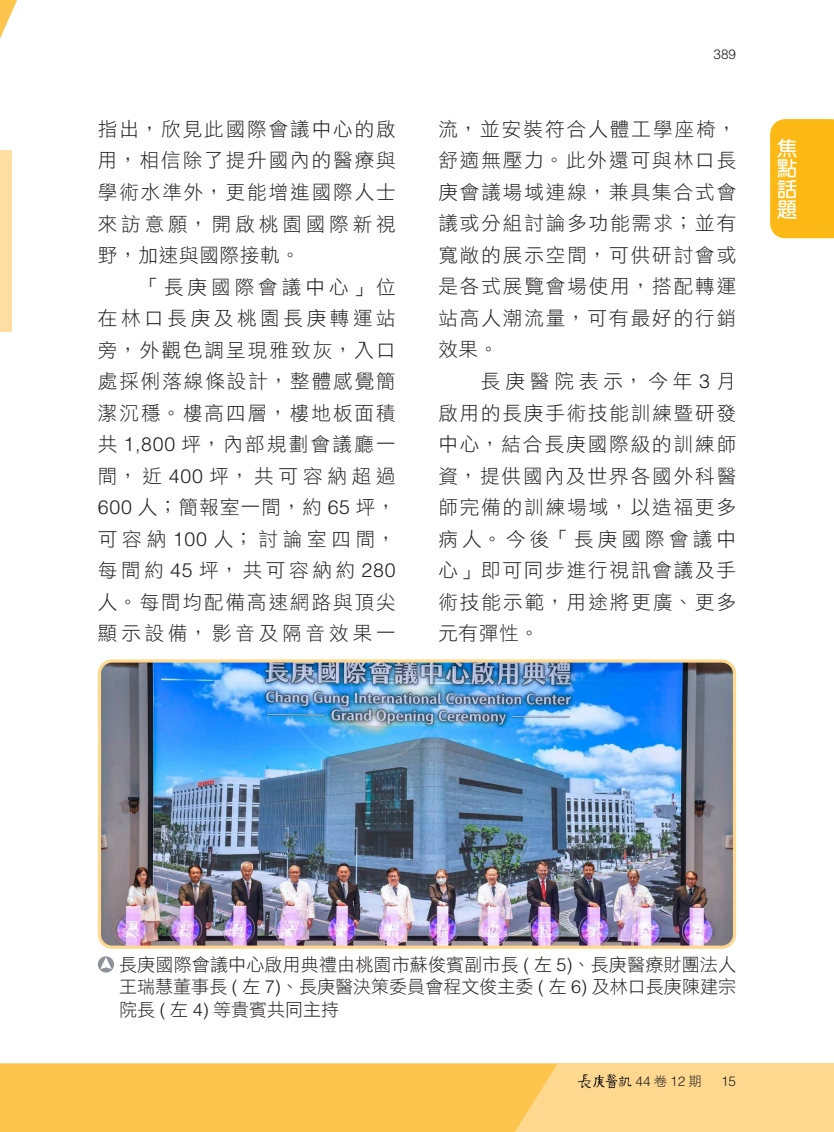
<style>
.page{position:relative;width:834px;height:1132px;background:#fff}
.page>*{position:absolute;margin:0;border:0;box-sizing:border-box;transform-origin:0 0}
.t1{font:700 20.25px/20.2px "AR Yuan B5";color:#fff;text-align:justify}
.t2{font:19.5px/31.5px "DF Hei Std W3";letter-spacing:.1em;color:#231f20;text-align:justify}
.t3{font:18px/22.6px "DF Hei Std W3";color:#231f20;text-align:justify}
.t4{font:300 13.5px "Helvetica LT Std";color:#231f20}
.s1{font-family:"Helvetica LT Std";font-weight:300}
.s2{font-family:"DF Hei Std W3";font-weight:400}
</style>
<div class="page">
<div style="left:0;top:1063px;width:833px;height:68px;background:#fed88f"></div>
<div style="left:0;top:1064px;width:557px;height:67px;background:#fec54d"></div>
<svg style="left:0;top:0;width:17px;height:39px"></svg>
<div style="left:0;top:150px;width:26px;height:182px;background:#ffdea4"></div>
<div style="left:13px;top:13px;width:51px;height:344px;background:#fff"></div>
<svg style="left:98px;top:956px;width:16px;height:16px"></svg>
<svg style="left:100px;top:956px;width:12px;height:12px"></svg>
<img style="left:99px;top:663px;width:634px;height:283px">
<div style="left:98px;top:659px;width:638px;height:289px;border:3px solid #fed88f;border-radius:13px"></div>
<svg style="left:577px;top:1074px;width:54px;height:13px"></svg>
<div style="left:770px;top:119px;width:63px;height:119px;background:#fcb814"></div>
<p class="t2" style="left:98px;top:113px;width:299px">指出，欣見此國際會議中心的啟用，相信除了提升國內的醫療與學術水準外，更能增進國際人士來訪意願，開啟桃園國際新視野，加速與國際接軌。</p>
<p class="t2" style="left:98px;top:270px;width:299px;text-indent:43px">「長庚國際會議中心」位在林口長庚及桃園長庚轉運站旁，外觀色調呈現雅致灰，入口處採俐落線條設計，整體感覺簡潔沉穩。樓高四層，樓地板面積共 <span class="s1">1,800</span> 坪，內部規劃會議廳一間，近<span class="s1">400</span>坪，共可容納超過<span class="s1">600</span> 人；簡報室一間，約 <span class="s1">65</span> 坪，可容納<span class="s1">100</span>人；討論室四間，每間約 <span class="s1">45</span> 坪，共可容納約 <span class="s1">280</span>人。每間均配備高速網路與頂尖顯示設備，影音及隔音效果一</p>
<p class="t4" style="left:713px;top:46px;width:24px">389</p>
<p class="t2" style="left:438px;top:113px;width:299px">流，並安裝符合人體工學座椅，舒適無壓力。此外還可與林口長庚會議場域連線，兼具集合式會議或分組討論多功能需求；並有寬敞的展示空間，可供研討會或是各式展覽會場使用，搭配轉運站高人潮流量，可有最好的行銷效果。</p>
<p class="t2" style="left:438px;top:365px;width:299px;text-indent:43px">長庚醫院表示，今年<span class="s1">3</span>月啟用的長庚手術技能訓練暨研發中心，結合長庚國際級的訓練師資，提供國內及世界各國外科醫師完備的訓練場域，以造福更多病人。今後「長庚國際會議中心」即可同步進行視訊會議及手術技能示範，用途將更廣、更多元有彈性。</p>
<p class="t1" style="left:776px;top:138px;width:21px">焦點話題</p>
<p class="t3" style="left:119px;top:952px;width:618px">長庚國際會議中心啟用典禮由桃園市蘇俊賓副市長 <span class="s1">(</span> 左 <span class="s1">5)</span>、長庚醫療財團法人王瑞慧董事長 <span class="s1">(</span> 左 <span class="s1">7)</span>、長庚醫決策委員會程文俊主委 <span class="s1">(</span> 左 <span class="s1">6)</span> 及林口長庚陳建宗院長 <span class="s1">(</span> 左 <span class="s1">4)</span> 等貴賓共同主持</p>
<p class="t4" style="left:635px;top:1072px;width:68px">44<span class="s2">卷</span>12<span class="s2">期</span></p>
<p class="t4" style="left:721px;top:1072px;width:17px">15</p>
</div>
